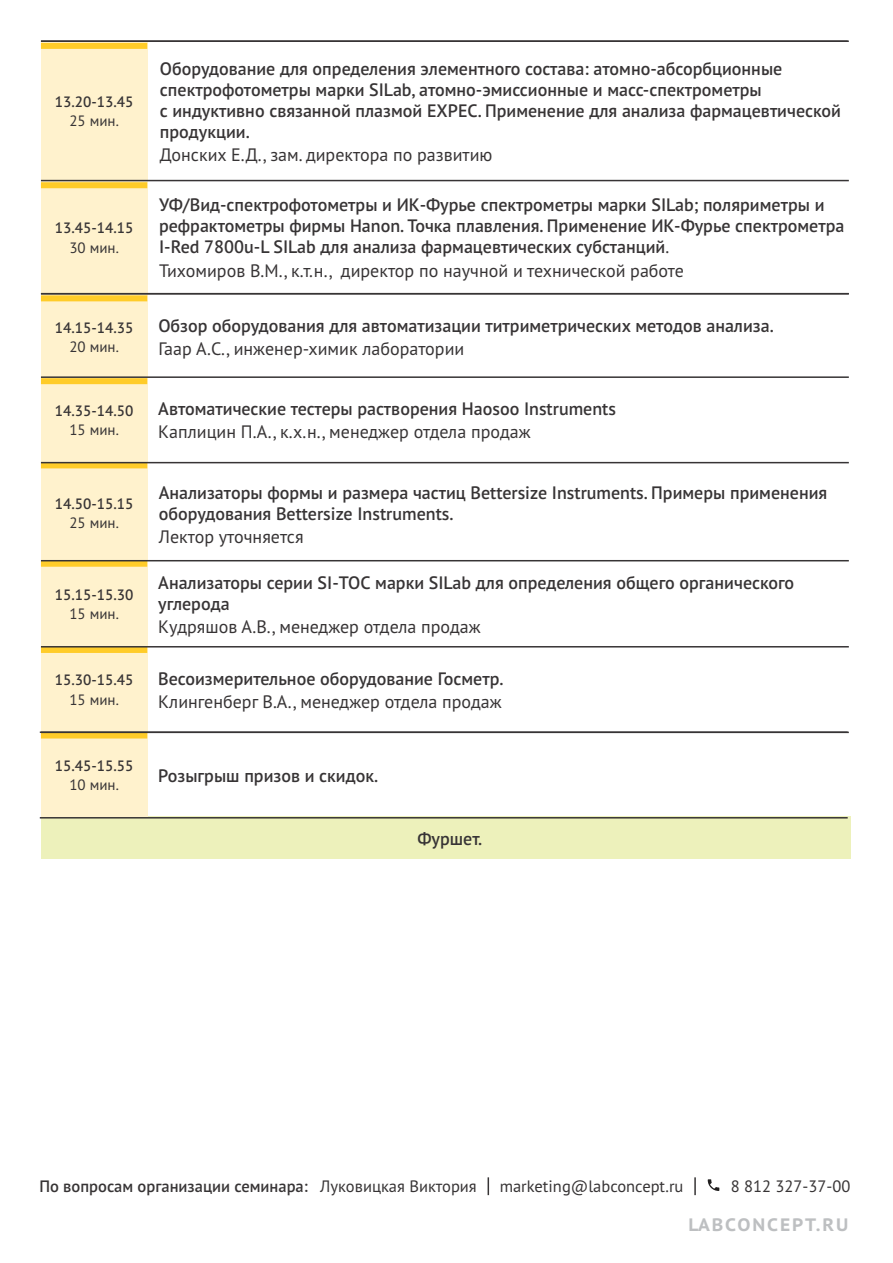
<style>
.page{position:relative;width:893px;height:1263px;background:#fff}
.page>*{position:absolute;margin:0;border:0;box-sizing:border-box;transform-origin:0 0}
.t1{font:600 18px/21px "PT Sans Pro";color:#373435}
.t2{font:18px "PT Sans";color:#373435}
.t3{font:700 18px "PT Sans Pro Caption";letter-spacing:.105em;color:#bdbfc1}
.t4{font:600 16.5px "PT Sans Pro";color:#373435}
.t5{font:16.5px "PT Sans Pro";color:#373435}
.t6{font:600 15px "PT Sans Pro";color:#373435}
.t7{font:15px "PT Sans";color:#373435}
.s1{font-family:"PT Sans";font-weight:400}
.s2{font-weight:400}
</style>
<div class="page">
<svg style="left:708px;top:1179px;width:11px;height:12px"></svg>
<div style="left:41px;top:41px;width:106px;height:140px;background:#fff2cd"></div>
<div style="left:41px;top:43px;width:106px;height:6px;background:#ffcc29"></div>
<div style="left:41px;top:181px;width:106px;height:113px;background:#fff2cd"></div>
<div style="left:41px;top:182px;width:106px;height:6px;background:#ffcc29"></div>
<div style="left:41px;top:294px;width:106px;height:86px;background:#fff2cd"></div>
<div style="left:41px;top:295px;width:106px;height:6px;background:#ffcc29"></div>
<div style="left:41px;top:377px;width:106px;height:86px;background:#fff2cd"></div>
<div style="left:41px;top:378px;width:106px;height:6px;background:#ffcc29"></div>
<div style="left:41px;top:463px;width:106px;height:99px;background:#fff2cd"></div>
<div style="left:41px;top:561px;width:106px;height:86px;background:#fff2cd"></div>
<div style="left:41px;top:647px;width:106px;height:85px;background:#fff2cd"></div>
<div style="left:41px;top:816px;width:809px;height:43px;background:#edf1bb"></div>
<svg style="left:41px;top:463px;width:106px;height:5px"></svg>
<div style="left:41px;top:561px;width:106px;height:6px;background:#ffcc29"></div>
<div style="left:41px;top:647px;width:106px;height:6px;background:#ffcc29"></div>
<svg style="left:488px;top:1177px;width:1px;height:18px"></svg>
<svg style="left:694px;top:1177px;width:2px;height:18px"></svg>
<hr style="left:41px;top:40px;width:808px;height:2px;background:#373435">
<hr style="left:41px;top:180px;width:808px;height:1px;background:#373435">
<hr style="left:41px;top:293px;width:808px;height:1px;background:#373435">
<hr style="left:41px;top:376px;width:808px;height:2px;background:#373435">
<hr style="left:41px;top:462px;width:808px;height:1px;background:#373435">
<hr style="left:41px;top:560px;width:808px;height:1px;background:#373435">
<hr style="left:41px;top:646px;width:808px;height:1px;background:#373435">
<hr style="left:40px;top:731px;width:808px;height:2px;background:#373435">
<div style="left:41px;top:732px;width:106px;height:86px;background:#fff2cd"></div>
<svg style="left:41px;top:733px;width:106px;height:5px"></svg>
<hr style="left:41px;top:732px;width:808px;height:1px;background:#373435">
<hr style="left:40px;top:817px;width:808px;height:1px;background:#373435">
<p class="t6" style="left:55px;top:95px;width:80px">13.20-13.45</p>
<p class="t7" style="left:69px;top:111px;width:51px">25 мин.</p>
<p class="t6" style="left:55px;top:222px;width:80px">13.45-14.15</p>
<p class="t7" style="left:69px;top:237px;width:51px">30 мин.</p>
<p class="t6" style="left:55px;top:321px;width:80px">14.15-14.35</p>
<p class="t7" style="left:69px;top:337px;width:51px">20 мин.</p>
<p class="t6" style="left:55px;top:404px;width:80px">14.35-14.50</p>
<p class="t7" style="left:69px;top:420px;width:51px">15 мин.</p>
<p class="t6" style="left:55px;top:497px;width:80px">14.50-15.15</p>
<p class="t7" style="left:69px;top:513px;width:51px">25 мин.</p>
<p class="t6" style="left:55px;top:588px;width:80px">15.15-15.30</p>
<p class="t7" style="left:69px;top:604px;width:51px">15 мин.</p>
<p class="t6" style="left:55px;top:674px;width:80px">15.30-15.45</p>
<p class="t7" style="left:69px;top:690px;width:51px">15 мин.</p>
<p class="t1" style="left:160px;top:59px;width:683px">Оборудование для определения элементного состава: атомно-абсорбционные спектрофотометры марки SILab, атомно-эмиссионные и масс-спектрометры<br>с индуктивно связанной плазмой EXPEC. Применение для анализа фармацевтической продукции.</p>
<p class="t2" style="left:160px;top:142px;width:334px">Донских Е.Д., зам. директора по развитию</p>
<p class="t1" style="left:159px;top:196px;width:687px">УФ/Вид-спектрофотометры и ИК-Фурье спектрометры марки SILab; поляриметры и рефрактометры фирмы Hanon. Точка плавления. Применение ИК-Фурье спектрометра<br>I-Red 7800u-L SILab для анализа фармацевтических субстанций<span class="s1">.</span></p>
<p class="t2" style="left:159px;top:258px;width:526px">Тихомиров В.М., к.т.н., директор по научной и технической работе</p>
<p class="t1" style="left:158px;top:316px;width:617px">Обзор оборудования для автоматизации титриметрических методов анализа.</p>
<p class="t2" style="left:158px;top:337px;width:307px">Гаар А.С., инженер-химик лаборатории</p>
<p class="t1" style="left:158px;top:400px;width:459px">Автоматические тестеры растворения Haosoo Instruments</p>
<p class="t2" style="left:158px;top:420px;width:374px">Каплицин П.А., к.х.н., менеджер отдела продаж</p>
<p class="t1" style="left:159px;top:484px;width:670px">Анализаторы формы и размера частиц Bettersize Instruments. Примеры применения оборудования Bettersize Instruments.</p>
<p class="t2" style="left:159px;top:525px;width:146px">Лектор уточняется</p>
<p class="t1" style="left:158px;top:573px;width:637px">Анализаторы серии SI-TOC марки SILab для определения общего органического углерода</p>
<p class="t2" style="left:158px;top:615px;width:324px">Кудряшов А.В., менеджер отдела продаж</p>
<p class="t1" style="left:158px;top:669px;width:347px">Весоизмерительное оборудование Госметр.</p>
<p class="t2" style="left:158px;top:690px;width:345px">Клингенберг В.А., менеджер отдела продаж</p>
<p class="t6" style="left:55px;top:759px;width:80px">15.45-15.55</p>
<p class="t7" style="left:69px;top:775px;width:51px">10 мин.</p>
<p class="t1" style="left:158px;top:767px;width:221px">Розыгрыш призов и скидок.</p>
<p class="t1" style="left:418px;top:829px;width:66px">Фуршет.</p>
<p class="t4" style="left:39px;top:1179px;width:439px">По вопросам организации семинара: <span class="s2">Луковицкая Виктория</span></p>
<p class="t5" style="left:500px;top:1179px;width:185px">marketing@labconcept.ru</p>
<p class="t5" style="left:731px;top:1179px;width:121px">8 812 327-37-00</p>
<p class="t3" style="left:689px;top:1217px;width:161px">LABCONCEPT.RU</p>
</div>
